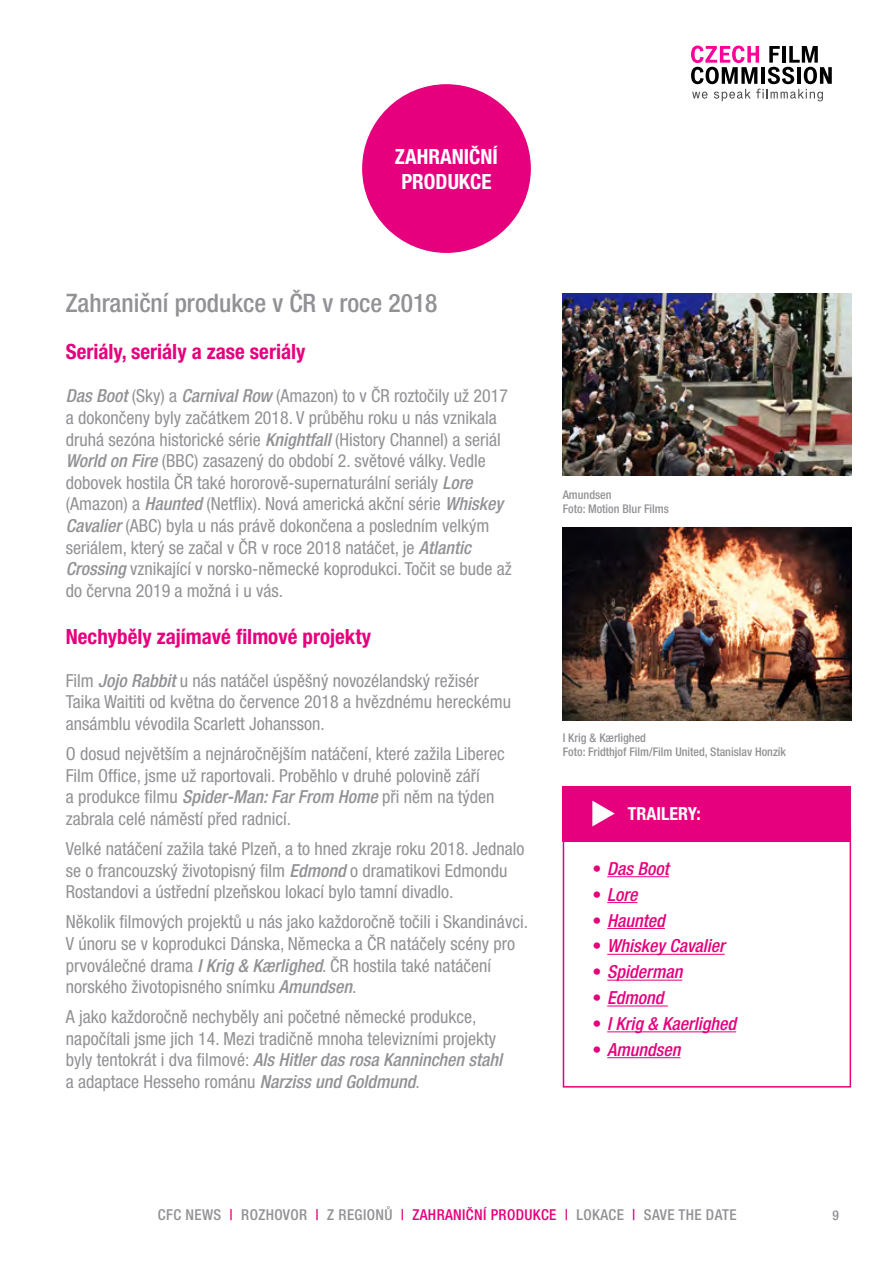
<style>
.page{position:relative;width:893px;height:1263px;background:#fff}
.page>*{position:absolute;margin:0;border:0;box-sizing:border-box;transform-origin:0 0}
.t1{font:500 condensed 25.5px "Helvetica Neue CE";color:#929195}
.t2{font:700 21px "Helvetica Neue Cond CE";color:#e6007d}
.t3{font:700 21px/25.2px "Helvetica Neue Cond CE";color:#fff;text-align:center}
.t4{font:18px/21.6px "Helvetica Neue Cond CE";color:#929195}
.t5{font:italic 500 condensed 18px "Helvetica Neue CE";color:#e6007d}
.t6{font:italic 500 condensed 18px "Helvetica Neue CE";color:#929195}
.t7{font:700 18px "Helvetica Neue Cond CE";color:#fff}
.t8{font:500 condensed 15px "Helvetica Neue CE";letter-spacing:.025em;color:#929195}
.t9{font:500 condensed 13.5px "Helvetica Neue CE";color:#929195}
.t10{font:500 condensed 12px/14.4px "Helvetica Neue CE";color:#929195}
.s1{font-family:"Helvetica Neue CE";font-weight:500;font-style:italic;font-stretch:condensed}
.s2{font-family:"Helvetica Neue Cond CE";font-weight:400;font-style:normal;font-stretch:normal}
.s3{font-weight:300;font-style:normal}
.s4{color:#e6007d}
</style>
<div class="page">
<svg style="left:691px;top:46px;width:141px;height:55px"></svg>
<img style="left:563px;top:528px;width:288px;height:192px">
<img style="left:563px;top:293px;width:288px;height:183px">
<div style="left:563px;top:827px;width:288px;height:260px;border:2px solid #e6007d"></div>
<hr style="left:607px;top:876px;width:62px;height:1px;background:#e6007d">
<hr style="left:607px;top:902px;width:30px;height:1px;background:#e6007d">
<hr style="left:607px;top:928px;width:58px;height:1px;background:#e6007d">
<hr style="left:607px;top:954px;width:118px;height:1px;background:#e6007d">
<hr style="left:607px;top:980px;width:75px;height:1px;background:#e6007d">
<hr style="left:607px;top:1005px;width:61px;height:1px;background:#e6007d">
<hr style="left:607px;top:1031px;width:129px;height:1px;background:#e6007d">
<hr style="left:607px;top:1057px;width:73px;height:1px;background:#e6007d">
<div style="left:563px;top:786px;width:288px;height:55px;background:#e6007d"></div>
<svg style="left:592px;top:801px;width:23px;height:25px"></svg>
<div style="left:362px;top:84px;width:169px;height:169px;background:#e6007d;border-radius:50%"></div>
<p class="t3" style="left:395px;top:144px;width:105px">ZAHRANIČNÍ<br>PRODUKCE</p>
<h1 class="t1" style="left:66px;top:289px;width:373px">Zahraniční produkce v ČR v roce 2018</h1>
<p class="t2" style="left:66px;top:340px;width:241px">Seriály, seriály a zase seriály</p>
<p class="t4" style="left:66px;top:385px;width:448px"><span class="s1">Das Boot</span> (Sky) a <span class="s1">Carnival Row</span> (Amazon) to v ČR roztočily už 2017 a dokončeny byly začátkem 2018. V průběhu roku u nás vznikala druhá sezóna historické série <span class="s1">Knightfall</span> (History Channel) a seriál <span class="s1">World on Fire</span> (BBC) zasazený do období 2. světové války. Vedle dobovek hostila ČR také hororově-supernaturální seriály <span class="s1">Lore </span>(Amazon) a <span class="s1">Haunted</span> (Netflix). Nová americká akční série <span class="s1">Whiskey Cavalier</span> (ABC) byla u nás právě dokončena a posledním velkým seriálem, který se začal v ČR v roce 2018 natáčet, je <span class="s1">Atlantic Crossing</span> vznikající v norsko-německé koprodukci. Točit se bude až do června 2019 a možná i u vás.</p>
<p class="t2" style="left:66px;top:624px;width:307px">Nechyběly zajímavé filmové projekty</p>
<p class="t4" style="left:66px;top:670px;width:447px">Film <span class="s1">Jojo Rabbit</span> u nás natáčel úspěšný novozélandský režisér<br>Taika Waititi od května do července 2018 a hvězdnému hereckému ansámblu vévodila Scarlett Johansson.</p>
<p class="t4" style="left:66px;top:743px;width:440px">O dosud největším a nejnáročnějším natáčení, které zažila Liberec Film Office, jsme už raportovali. Proběhlo v druhé polovině září<br>a produkce filmu <span class="s1">Spider-Man: Far From Home</span> při něm na týden zabrala celé náměstí před radnicí.</p>
<p class="t4" style="left:66px;top:838px;width:460px">Velké natáčení zažila také Plzeň, a to hned zkraje roku 2018. Jednalo se o francouzský životopisný film <span class="s1">Edmond</span> o dramatikovi Edmondu<br>Rostandovi a ústřední plzeňskou lokací bylo tamní divadlo.</p>
<p class="t4" style="left:66px;top:911px;width:464px">Několik filmových projektů u nás jako každoročně točili i Skandinávci.<br>V únoru se v koprodukci Dánska, Německa a ČR natáčely scény pro prvoválečné drama <span class="s1">I Krig &amp; Kærlighed</span>. ČR hostila také natáčení norského životopisného snímku <span class="s1">Amundsen</span>.</p>
<p class="t4" style="left:66px;top:1006px;width:432px">A jako každoročně nechyběly ani početné německé produkce, napočítali jsme jich 14. Mezi tradičně mnoha televizními projekty</p>
<p class="t6" style="left:66px;top:1050px;width:438px"><span class="s2">byly tentokrát i dva filmové:</span> Als Hitler das rosa Kanninchen stahl</p>
<p class="t4" style="left:66px;top:1071px;width:355px">a adaptace Hesseho románu <span class="s1">Narziss und Goldmund</span>.</p>
<p class="t10" style="left:563px;top:488px;width:108px">Amundsen<br>Foto: Motion Blur Films</p>
<p class="t10" style="left:563px;top:731px;width:225px">I Krig &amp; Kærlighed<br>Foto: Fridthjof Film/Film United, Stanislav Honzík</p>
<p class="t7" style="left:628px;top:804px;width:74px">TRAILERY:</p>
<p class="t5" style="left:592px;top:858px;width:78px"><span class="s3">•</span> Das Boot</p>
<p class="t5" style="left:592px;top:884px;width:47px"><span class="s3">•</span> Lore</p>
<p class="t5" style="left:592px;top:910px;width:74px"><span class="s3">•</span> Haunted</p>
<p class="t5" style="left:592px;top:936px;width:134px"><span class="s3">•</span> Whiskey Cavalier</p>
<p class="t5" style="left:592px;top:962px;width:92px"><span class="s3">•</span> Spiderman</p>
<p class="t5" style="left:592px;top:987px;width:73px"><span class="s3">•</span> Edmond</p>
<p class="t5" style="left:592px;top:1013px;width:145px"><span class="s3">•</span> I Krig &amp; Kaerlighed</p>
<p class="t5" style="left:592px;top:1039px;width:90px"><span class="s3">•</span> Amundsen</p>
<p class="t8" style="left:158px;top:1206px;width:580px">CFC NEWS <span class="s4">|</span> ROZHOVOR <span class="s4">|</span> Z REGIONŮ <span class="s4">| ZAHRANIČNÍ PRODUKCE |</span> LOKACE <span class="s4">|</span> SAVE THE DATE</p>
<p class="t9" style="left:832px;top:1208px;width:8px">9</p>
</div>
